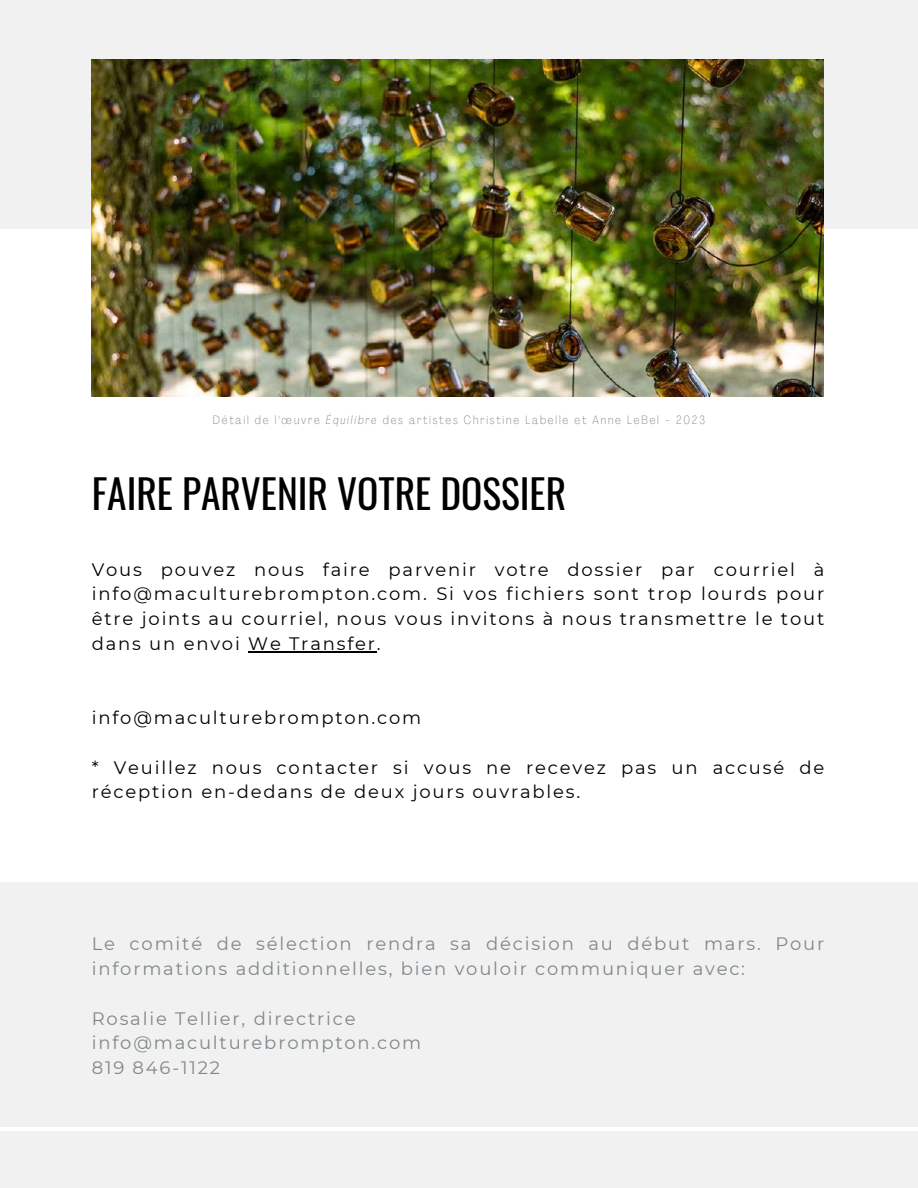
<style>
.page{position:relative;width:918px;height:1188px;background:#fff}
.page>*{position:absolute;margin:0;border:0;box-sizing:border-box;transform-origin:0 0}
.t1{font:39.45px "Oswald";color:#000}
.t2{font:18px/24.8px "Montserrat";letter-spacing:.1em;color:#000;text-align:justify}
.t3{font:18px/24.8px "Montserrat";letter-spacing:.1em;color:#80878b}
.t4{font:100 condensed 12px "Agrandir";letter-spacing:.15em;color:#80878b}
.s1{font-style:italic}
</style>
<div class="page">
<div style="left:0;top:882px;width:918px;height:306px;background:#f1f1f1"></div>
<div style="left:0;top:0;width:918px;height:228px;background:#f1f1f1"></div>
<hr style="left:0;top:1128px;width:918px;height:2px;background:#fff">
<img style="left:92px;top:59px;width:731px;height:338px">
<hr style="left:248px;top:651px;width:129px;height:1px;background:#000">
<p class="t4" style="left:213px;top:415px;width:494px">Détail de l'œuvre <span class="s1">Équilibre</span> des artistes Christine Labelle et Anne LeBel - 2023</p>
<h1 class="t1" style="left:92px;top:463px;width:476px">FAIRE PARVENIR VOTRE DOSSIER</h1>
<p class="t2" style="left:92px;top:557px;width:734px">Vous pouvez nous faire parvenir votre dossier par courriel à info@maculturebrompton.com. Si vos fichiers sont trop lourds pour être joints au courriel, nous vous invitons à nous transmettre le tout dans un envoi We Transfer.</p>
<p class="t2" style="left:92px;top:705px;width:331px">info@maculturebrompton.com</p>
<p class="t2" style="left:92px;top:755px;width:734px">* Veuillez nous contacter si vous ne recevez pas un accusé de réception en-dedans de deux jours ouvrables.</p>
<p class="t3" style="left:92px;top:932px;width:734px">Le comité de sélection rendra sa décision au début mars. Pour informations additionnelles, bien vouloir communiquer avec:</p>
<p class="t3" style="left:92px;top:1006px;width:331px">Rosalie Tellier, directrice info@maculturebrompton.com<br>819 846-1122</p>
</div>
